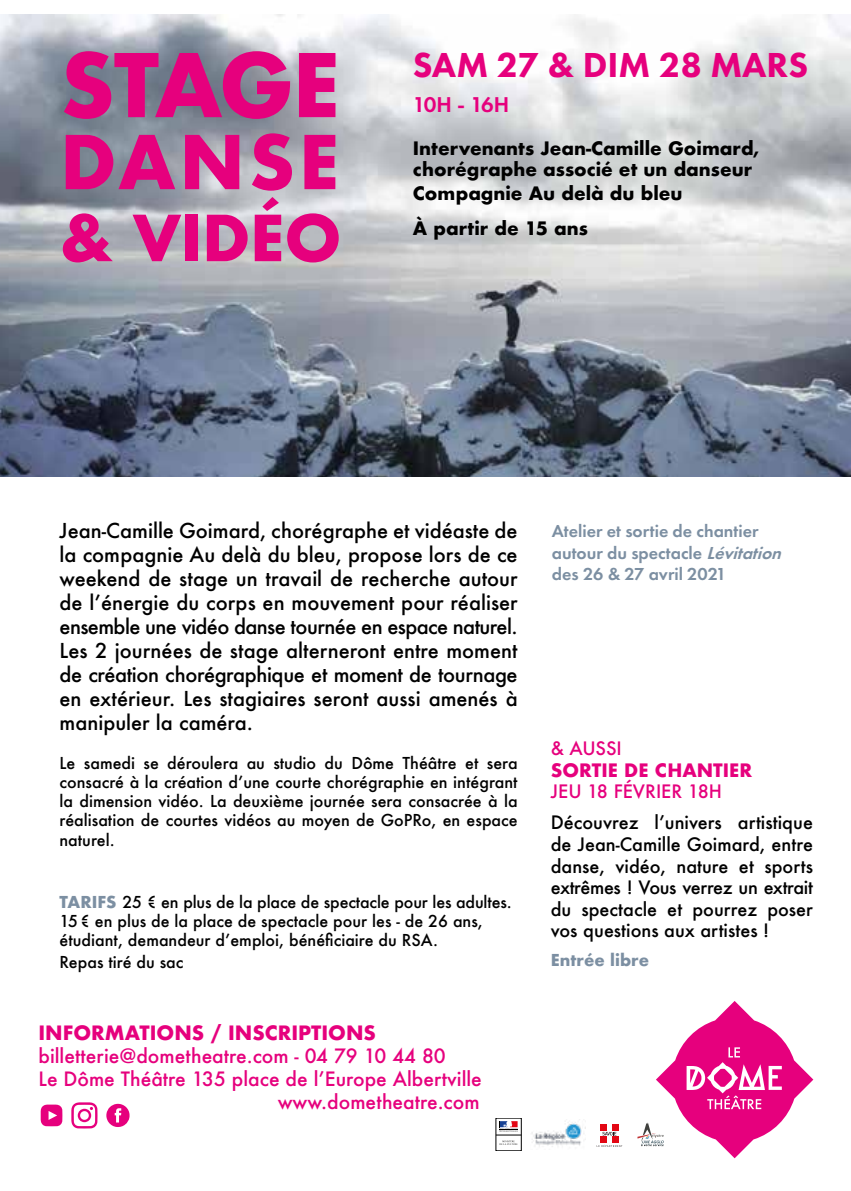
<style>
.page{position:relative;width:851px;height:1191px;background:#fff}
.page>*{position:absolute;margin:0;border:0;box-sizing:border-box;transform-origin:0 0}
.t1{font:700 85px "Futura";letter-spacing:-.03em;color:#e6007d}
.t2{font:700 72px "Futura";letter-spacing:.05em;color:#e6007d}
.t3{font:700 61.6px "Futura";letter-spacing:-.01em;color:#e6007d}
.t4{font:800 36px "Futura PT";color:#e6007d}
.t5{font:600 22.2px "Futura PT";letter-spacing:-.035em;color:#e6007d}
.t6{font:500 20px/24px "Futura";color:#000;text-align:justify}
.t7{font:500 19.2px "Futura";color:#e6007d}
.t8{font:700 19.2px "Futura";color:#e6007d}
.t9{font:500 18px/21.6px "Futura";color:#000;text-align:justify}
.t10{font:700 18px/21.6px "Futura";color:#000}
.t11{font:600 18px/21.6px "Futura PT";color:#7c8fa2}
.t12{font:500 18px "Futura";color:#e6007d}
.t13{font:700 18px "Futura";color:#e6007d}
.t14{font:500 16px/19.2px "Futura";color:#000;text-align:justify}
.t15{font:700 16px "Futura";color:#7c8fa2}
.s1{font-weight:700;color:#7c8fa2}
.s2{font-style:italic}
</style>
<div class="page">
<img style="left:0;top:15px;width:850px;height:461px">
<svg style="left:106px;top:1103px;width:24px;height:24px"></svg>
<svg style="left:71px;top:1102px;width:26px;height:26px"></svg>
<svg style="left:41px;top:1104px;width:21px;height:22px"></svg>
<svg style="left:637px;top:1001px;width:176px;height:157px"></svg>
<svg style="left:596px;top:1124px;width:26px;height:22px"></svg>
<img style="left:531px;top:1119px;width:53px;height:28px">
<svg style="left:496px;top:1121px;width:25px;height:24px"></svg>
<h1 class="t1" style="left:60px;top:24px;width:282px">STAGE</h1>
<h2 class="t2" style="left:60px;top:110px;width:281px">DANSE</h2>
<h3 class="t3" style="left:60px;top:193px;width:283px">&amp; VIDÉO</h3>
<h3 class="t4" style="left:413px;top:42px;width:397px">SAM 27 &amp; DIM 28 MARS</h3>
<h3 class="t5" style="left:413px;top:90px;width:98px">10H - 16H</h3>
<p class="t10" style="left:413px;top:137px;width:348px">Intervenants Jean-Camille Goimard, chorégraphe associé et un danseur</p>
<p class="t10" style="left:413px;top:176px;width:271px;line-height:34.6px">Compagnie Au delà du bleu<br>À partir de 15 ans</p>
<p class="t6" style="left:60px;top:518px;width:459px">Jean-Camille Goimard, chorégraphe et vidéaste de la compagnie Au delà du bleu, propose lors de ce weekend de stage un travail de recherche autour de l’énergie du corps en mouvement pour réaliser ensemble une vidéo danse tournée en espace naturel.<br>Les 2 journées de stage alterneront entre moment de création chorégraphique et moment de tournage en extérieur. Les stagiaires seront aussi amenés à manipuler la caméra.</p>
<p class="t14" style="left:60px;top:753px;width:459px">Le samedi se déroulera au studio du Dôme Théâtre et sera consacré à la création d’une courte chorégraphie en intégrant la dimension vidéo. La deuxième journée sera consacrée à la réalisation de courtes vidéos au moyen de GoPRo, en espace naturel.</p>
<p class="t14" style="left:60px;top:892px;width:453px;text-align:left"><span class="s1">TARIFS</span> 25 € en plus de la place de spectacle pour les adultes.<br>15€ en plus de la place de spectacle pour les - de 26 ans, étudiant, demandeur d’emploi, bénéficiaire du RSA.</p>
<p class="t14" style="left:60px;top:952px;width:125px">Repas tiré du sac</p>
<p class="t8" style="left:38px;top:1019px;width:339px">INFORMATIONS / INSCRIPTIONS</p>
<p class="t7" style="left:38px;top:1043px;width:408px">billetterie@dometheatre.com - 04 79 10 44 80</p>
<p class="t7" style="left:38px;top:1066px;width:445px">Le Dôme Théâtre 135 place de l’Europe Albertville</p>
<p class="t7" style="left:277px;top:1089px;width:203px">www.dometheatre.com</p>
<p class="t11" style="left:551px;top:520px;width:236px">Atelier et sortie de chantier autour du spectacle <span class="s2">Lévitation </span>des 26 &amp; 27 avril 2021</p>
<p class="t12" style="left:550px;top:736px;width:73px">&amp; AUSSI</p>
<p class="t13" style="left:550px;top:757px;width:203px">SORTIE DE CHANTIER</p>
<p class="t12" style="left:550px;top:779px;width:173px">JEU 18 FÉVRIER 18H</p>
<p class="t9" style="left:550px;top:811px;width:264px">Découvrez l’univers artistique de Jean-Camille Goimard, entre danse, vidéo, nature et sports extrêmes ! Vous verrez un extrait du spectacle et pourrez poser vos questions aux artistes !</p>
<p class="t15" style="left:550px;top:948px;width:100px">Entrée libre</p>
</div>
